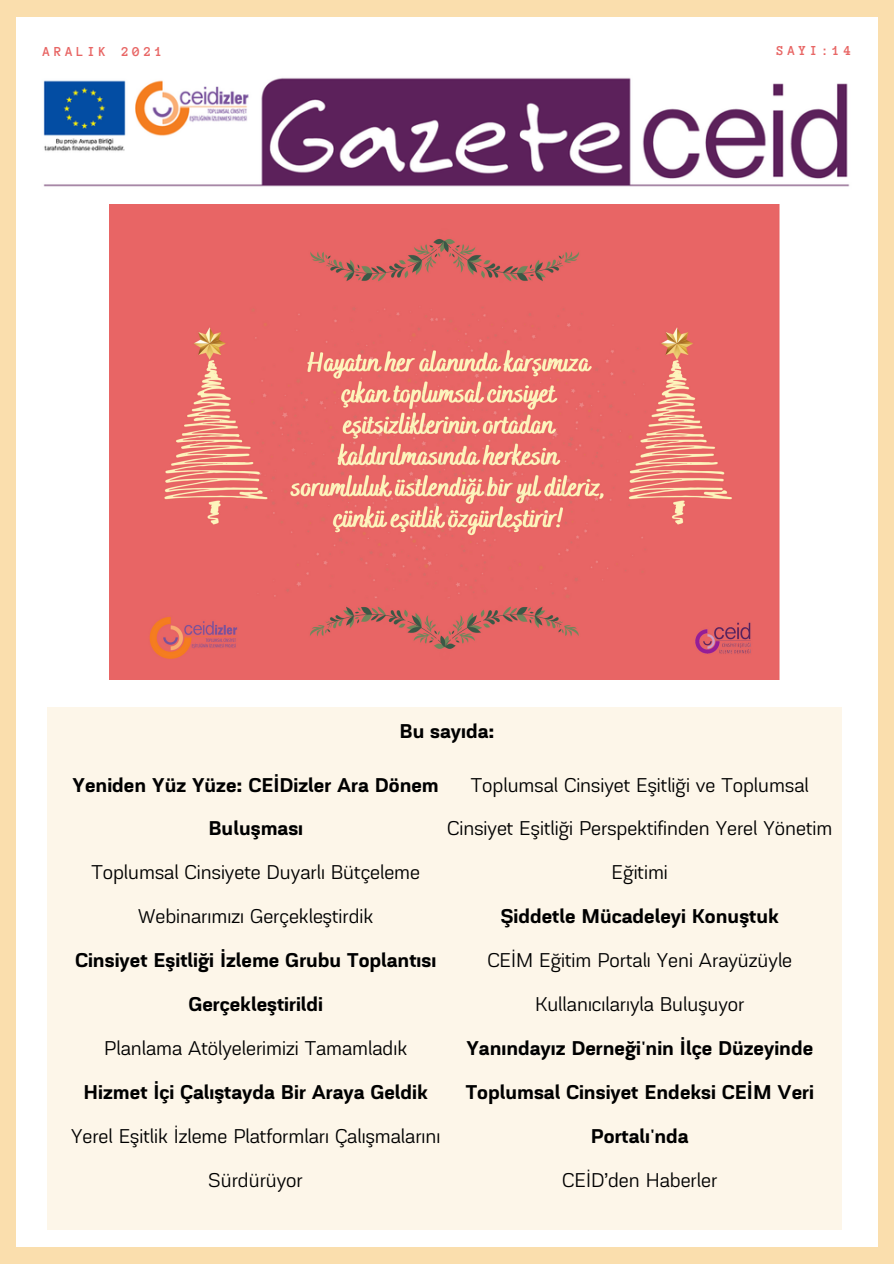
<style>
.page{position:relative;width:894px;height:1264px;background:#fff}
.page>*{position:absolute;margin:0;border:0;box-sizing:border-box;transform-origin:0 0}
.t1{font:21px/44px "Akzentica 4 F";color:#000;text-align:center}
.t2{font:700 21px/44px "Akzentica 4 F";color:#000;text-align:center}
.t3{font:700 14.1px "Anonymous Pro";letter-spacing:.25em;color:#e86665}
</style>
<div class="page">
<div style="left:0;top:0;width:893px;height:1263px;background:#fadead"></div>
<div style="left:17px;top:18px;width:860px;height:1228px;background:#fff"></div>
<img style="left:43px;top:77px;width:807px;height:110px">
<div style="left:47px;top:707px;width:794px;height:522px;background:#fdf6e9"></div>
<img style="left:109px;top:204px;width:670px;height:475px">
<p class="t3" style="left:43px;top:44px;width:121px">ARALIK 2021</p>
<p class="t3" style="left:776px;top:43px;width:76px">SAYI:14</p>
<p class="t2" style="left:399px;top:711px;width:97px">Bu sayıda:</p>
<p class="t2" style="left:73px;top:764px;width:367px">Yeniden Yüz Yüze: CEİDizler Ara Dönem<br>Buluşması</p>
<p class="t1" style="left:91px;top:852px;width:330px">Toplumsal Cinsiyete Duyarlı Bütçeleme<br>Webinarımızı Gerçekleştirdik</p>
<p class="t2" style="left:75px;top:940px;width:362px">Cinsiyet Eşitliği İzleme Grubu Toplantısı<br>Gerçekleştirildi</p>
<p class="t1" style="left:104px;top:1028px;width:304px">Planlama Atölyelerimizi Tamamladık</p>
<p class="t2" style="left:84px;top:1072px;width:346px">Hizmet İçi Çalıştayda Bir Araya Geldik</p>
<p class="t1" style="left:71px;top:1116px;width:371px">Yerel Eşitlik İzleme Platformları Çalışmalarını<br>Sürdürüyor</p>
<p class="t1" style="left:447px;top:764px;width:386px">Toplumsal Cinsiyet Eşitliği ve Toplumsal<br>Cinsiyet Eşitliği Perspektifinden Yerel Yönetim<br>Eğitimi</p>
<p class="t2" style="left:500px;top:896px;width:280px">Şiddetle Mücadeleyi Konuştuk</p>
<p class="t1" style="left:487px;top:940px;width:306px">CEİM Eğitim Portalı Yeni Arayüzüyle<br>Kullanıcılarıyla Buluşuyor</p>
<p class="t2" style="left:465px;top:1028px;width:349px">Yanındayız Derneği'nin İlçe Düzeyinde<br>Toplumsal Cinsiyet Endeksi CEİM Veri<br>Portalı'nda</p>
<p class="t1" style="left:562px;top:1160px;width:156px">CEİD’den Haberler</p>
</div>
